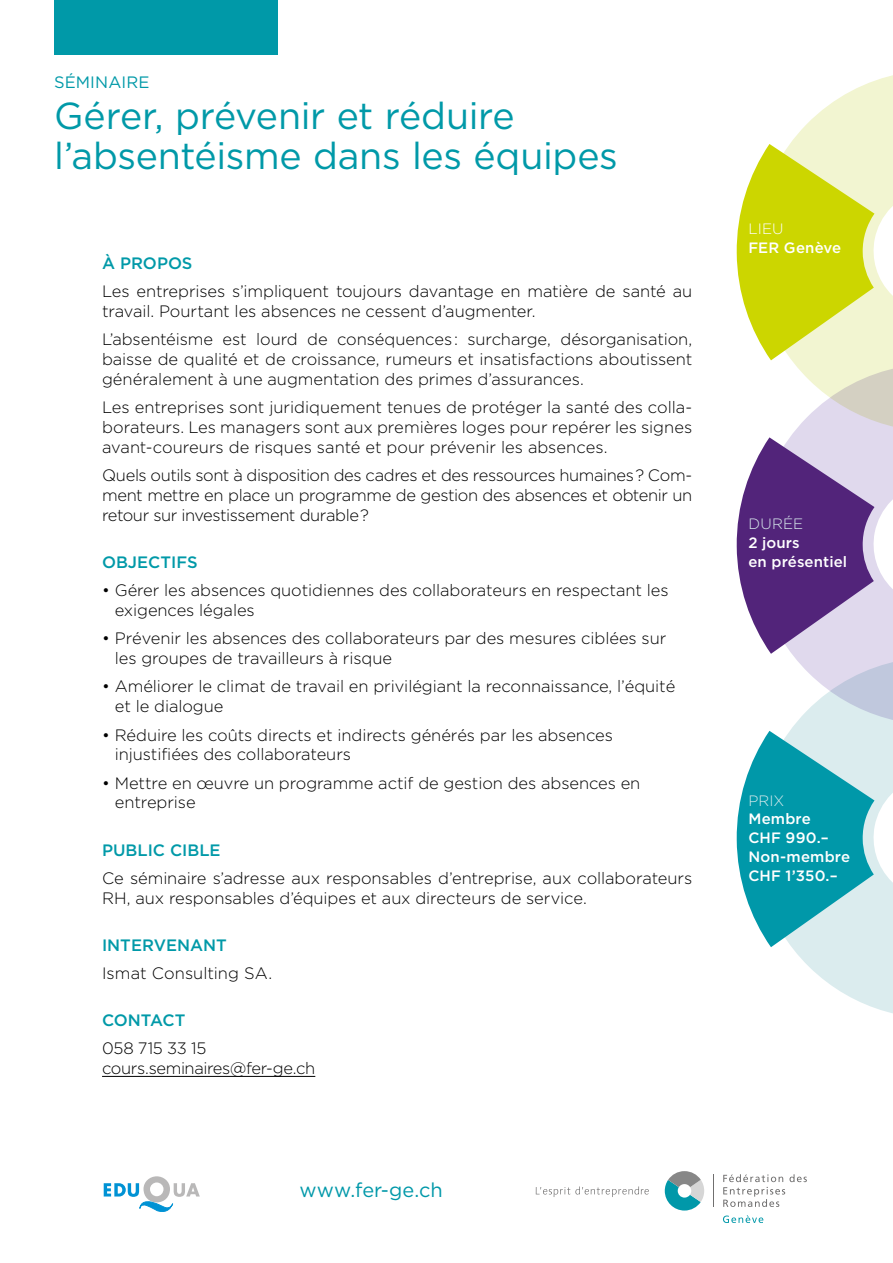
<style>
.page{position:relative;width:893px;height:1263px;background:#fff}
.page>*{position:absolute;margin:0;border:0;box-sizing:border-box;transform-origin:0 0}
.t1{font:37.5px/40.5px "Gotham HTF";letter-spacing:-.01em;color:#0099a8}
.t2{font:19.95px "Gotham HTF";color:#0098a9}
.t3{font:300 16.5px/19.8px "Gotham HTF";letter-spacing:-.005em;color:#000}
.t4{font:500 16.5px "Gotham HTF";color:#0099a8}
.t5{font:300 16.5px/19.8px "Gotham HTF";letter-spacing:-.025em;color:#000}
.t6{font:16.5px "Gotham HTF";letter-spacing:.01em;color:#0099a8}
.t7{font:500 15px/18.8px "Gotham HTF";letter-spacing:.01em;color:#fff}
.t8{font:300 15px "Gotham HTF";letter-spacing:.01em;color:#d9ebed}
.t9{font:300 15px "Gotham HTF";color:#fff}
</style>
<div class="page">
<hr style="left:102px;top:1076px;width:213px;height:1px;background:#000">
<div style="left:54px;top:0;width:224px;height:54px;background:#0099a8"></div>
<svg style="left:790px;top:726px;width:103px;height:288px;fill:#dbecee"></svg>
<svg style="left:736px;top:731px;width:138px;height:216px;background:#4fb6c2"></svg>
<svg style="left:790px;top:433px;width:103px;height:293px"></svg>
<svg style="left:736px;top:437px;width:138px;height:217px;background:#8666a3"></svg>
<svg style="left:770px;top:75px;width:123px;height:358px"></svg>
<svg style="left:736px;top:144px;width:138px;height:216px;background:#dae14c"></svg>
<svg style="left:723px;top:1215px;width:40px;height:8px"></svg>
<svg style="left:665px;top:1171px;width:39px;height:39px"></svg>
<svg style="left:723px;top:1174px;width:84px;height:33px"></svg>
<hr style="left:713px;top:1175px;width:1px;height:32px;background:#706f6f">
<svg style="left:536px;top:1186px;width:113px;height:11px"></svg>
<svg style="left:104px;top:1176px;width:96px;height:36px"></svg>
<p class="t6" style="left:54px;top:73px;width:97px">SÉMINAIRE</p>
<h1 class="t1" style="left:54px;top:95px;width:565px">Gérer, prévenir et réduire l’absentéisme dans les équipes</h1>
<p class="t4" style="left:102px;top:254px;width:92px">À PROPOS</p>
<p class="t3" style="left:102px;top:281px;width:592px">Les entreprises s’impliquent toujours davantage en matière de santé au travail. Pourtant les absences ne cessent d’augmenter.</p>
<p class="t3" style="left:102px;top:329px;width:592px;text-align:justify">L’absentéisme est lourd de conséquences: surcharge, désorganisation, baisse de qualité et de croissance, rumeurs et insatisfactions aboutissent généralement à une augmentation des primes d’assurances.</p>
<p class="t3" style="left:102px;top:397px;width:592px;text-align:justify">Les entreprises sont juridiquement tenues de protéger la santé des colla&shy;borateurs. Les managers sont aux premières loges pour repérer les signes avant-coureurs de risques santé et pour prévenir les absences.</p>
<p class="t3" style="left:102px;top:465px;width:592px;text-align:justify">Quels outils sont à disposition des cadres et des ressources humaines? Com&shy;ment mettre en place un programme de gestion des absences et obtenir un retour sur investissement durable?</p>
<p class="t4" style="left:102px;top:553px;width:97px">OBJECTIFS</p>
<p class="t3" style="left:115px;top:580px;width:555px;text-indent:-13px">• Gérer les absences quotidiennes des collaborateurs en respectant les exigences légales</p>
<p class="t3" style="left:115px;top:628px;width:553px;text-indent:-13px">• Prévenir les absences des collaborateurs par des mesures ciblées sur les groupes de travailleurs à risque</p>
<p class="t3" style="left:115px;top:676px;width:562px;text-indent:-13px">• Améliorer le climat de travail en privilégiant la reconnaissance, l’équité et le dialogue</p>
<p class="t3" style="left:115px;top:725px;width:500px;text-indent:-13px">• Réduire les coûts directs et indirects générés par les absences injustifiées des collaborateurs</p>
<p class="t3" style="left:115px;top:773px;width:527px;text-indent:-13px">• Mettre en œuvre un programme actif de gestion des absences en entreprise</p>
<p class="t4" style="left:102px;top:840px;width:120px">PUBLIC CIBLE</p>
<p class="t3" style="left:102px;top:868px;width:592px">Ce séminaire s’adresse aux responsables d’entreprise, aux collaborateurs<br>RH, aux responsables d’équipes et aux directeurs de service.</p>
<p class="t4" style="left:102px;top:935px;width:126px">INTERVENANT</p>
<p class="t3" style="left:102px;top:963px;width:172px">Ismat Consulting SA.</p>
<p class="t4" style="left:102px;top:1011px;width:85px">CONTACT</p>
<p class="t5" style="left:102px;top:1038px;width:215px">058 715 33 15 cours.seminaires@fer-ge.ch</p>
<p class="t2" style="left:299px;top:1179px;width:145px">www.fer-ge.ch</p>
<p class="t9" style="left:748px;top:220px;width:37px">LIEU</p>
<p class="t7" style="left:748px;top:237px;width:94px">FER Genève</p>
<p class="t8" style="left:748px;top:516px;width:56px">DURÉE</p>
<p class="t7" style="left:748px;top:533px;width:100px">2 jours<br>en présentiel</p>
<p class="t8" style="left:748px;top:792px;width:38px">PRIX</p>
<p class="t7" style="left:748px;top:809px;width:103px">Membre<br>CHF 990.–<br>Non-membre<br>CHF 1’350.–</p>
</div>
